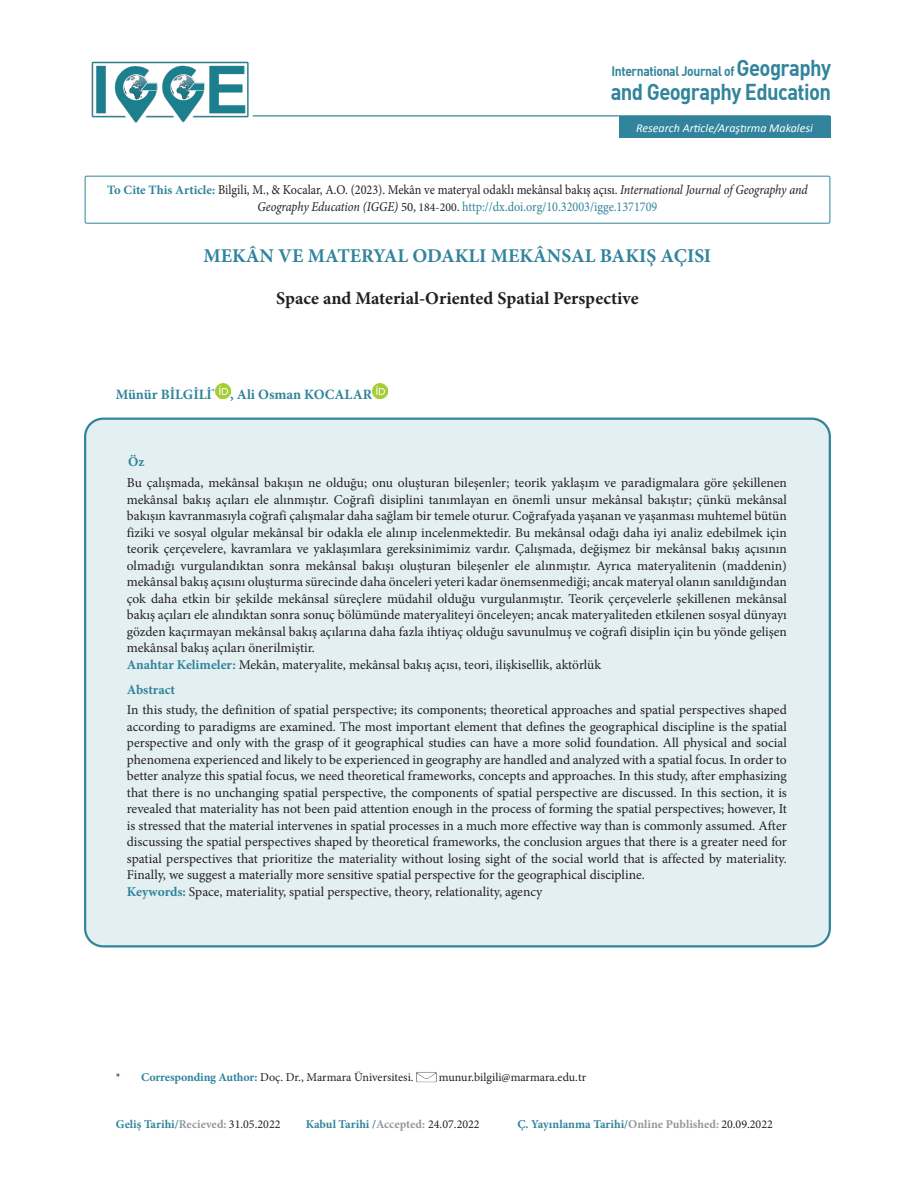
<style>
.page{position:relative;width:915px;height:1191px;background:#fff}
.page>*{position:absolute;margin:0;border:0;box-sizing:border-box;transform-origin:0 0}
.t1{font:700 22.5px "DI Nbek";letter-spacing:-.03em;color:#31849b;scale:.9 1}
.t2{font:700 19.5px "Minion Pro";color:#31849b}
.h1_1{font:700 18px "Minion Pro";color:#231f20}
.author{font:700 14.25px "Minion Pro";color:#31849b}
.AbstractTxtTR{font:13.5px/16.5px "Minion Pro";color:#231f20;text-align:justify}
.How_to_cite_this_article{font:13.5px/16.5px "Minion Pro";color:#231f20;text-align:center;scale:.9 1}
.t3{font:700 13.5px "DI Nbek";letter-spacing:-.03em;color:#31849b;scale:.9 1}
.AbstractH{font:700 13.5px "Minion Pro";color:#31849b}
.t4{font:700 12px "Minion Pro";color:#31849b}
.footnotes{font:12px "Minion Pro";color:#231f20}
.t5{font:italic 12px "Calibri";color:#fff}
.s1{font-size:22.5px}
.s2{font-weight:700;font-size:12.75px;color:#31849b}
.s3{font-style:italic}
.s4{font-size:12.75px}
.s5{font-size:12px}
.s6{color:#31849b}
.s7{font-weight:700;color:#31849b}
.s8{color:#95979a}
.s9{font-weight:400;color:#231f20}
</style>
<div class="page">
<div style="left:619px;top:116px;width:210px;height:22px;background:#31849b"></div>
<hr style="left:253px;top:115px;width:576px;height:1px;background:#31849b">
<img style="left:91px;top:61px;width:157px;height:62px">
<img style="left:416px;top:1072px;width:20px;height:10px">
<div style="left:85px;top:176px;width:745px;height:47px;border:1px solid #31849b;border-radius:2px"></div>
<div style="left:85px;top:419px;width:744px;height:527px;background:#e4eff2;border-radius:18px"></div>
<img style="left:215px;top:384px;width:15px;height:15px">
<img style="left:372px;top:384px;width:15px;height:15px">
<p class="t3" style="left:611px;top:63px;width:245px">International Journal of <span class="s1">Geography</span></p>
<h1 class="t1" style="left:610px;top:77px;width:246px">and Geography Education</h1>
<p class="t5" style="left:636px;top:120px;width:178px">Research Article/Araştırma Makalesi</p>
<p class="How_to_cite_this_article" style="left:107px;top:182px;width:779px"><span class="s2">To Cite This Article:</span> Bilgili, M., &amp; Kocalar, A.O. (2023). Mekân ve materyal odaklı mekânsal bakış açısı. <span class="s3">International Journal of Geography and<br>Geography Education (IGGE)</span> <span class="s4">50,</span> <span class="s5">184-200</span><span class="s4">.</span> <span class="s6">http://dx.doi.org/10.32003/igge.1371709</span></p>
<p class="t2" style="left:203px;top:241px;width:509px">MEKÂN VE MATERYAL ODAKLI MEKÂNSAL BAKIŞ AÇISI</p>
<p class="h1_1" style="left:276px;top:285px;width:364px">Space and Material-Oriented Spatial Perspective</p>
<p class="author" style="left:116px;top:384px;width:258px">Münür BİLGİLİ<sup>*</sup> , Ali Osman KOCALAR</p>
<p class="AbstractH" style="left:128px;top:452px;width:18px">Öz</p>
<p class="AbstractTxtTR" style="left:127px;top:474px;width:661px">Bu çalışmada, mekânsal bakışın ne olduğu; onu oluşturan bileşenler; teorik yaklaşım ve paradigmalara göre şekillenen mekânsal bakış açıları ele alınmıştır. Coğrafi disiplini tanımlayan en önemli unsur mekânsal bakıştır; çünkü mekânsal bakışın kavranmasıyla coğrafi çalışmalar daha sağlam bir temele oturur. Coğrafyada yaşanan ve yaşanması muhtemel bütün fiziki ve sosyal olgular mekânsal bir odakla ele alınıp incelenmektedir. Bu mekânsal odağı daha iyi analiz edebilmek için teorik çerçevelere, kavramlara ve yaklaşımlara gereksinimimiz vardır. Çalışmada, değişmez bir mekânsal bakış açısının olmadığı vurgulandıktan sonra mekânsal bakışı oluşturan bileşenler ele alınmıştır. Ayrıca materyalitenin (maddenin) mekânsal bakış açısını oluşturma sürecinde daha önceleri yeteri kadar önemsenmediği; ancak materyal olanın sanıldığından çok daha etkin bir şekilde mekânsal süreçlere müdahil olduğu vurgulanmıştır. Teorik çerçevelerle şekillenen mekânsal bakış açıları ele alındıktan sonra sonuç bölümünde materyaliteyi önceleyen; ancak materyaliteden etkilenen sosyal dünyayı gözden kaçırmayan mekânsal bakış açılarına daha fazla ihtiyaç olduğu savunulmuş ve coğrafi disiplin için bu yönde gelişen mekânsal bakış açıları önerilmiştir.</p>
<p class="AbstractTxtTR" style="left:127px;top:656px;width:475px"><span class="s7">Anahtar Kelimeler:</span> Mekân, materyalite, mekânsal bakış açısı, teori, ilişkisellik, aktörlük</p>
<p class="AbstractH" style="left:127px;top:680px;width:50px">Abstract</p>
<p class="AbstractTxtTR" style="left:127px;top:702px;width:661px">In this study, the definition of spatial perspective; its components; theoretical approaches and spatial perspectives shaped according to paradigms are examined. The most important element that defines the geographical discipline is the spatial perspective and only with the grasp of it geographical studies can have a more solid foundation. All physical and social phenomena experienced and likely to be experienced in geography are handled and analyzed with a spatial focus. In order to better analyze this spatial focus, we need theoretical frameworks, concepts and approaches. In this study, after emphasizing that there is no unchanging spatial perspective, the components of spatial perspective are discussed. In this section, it is revealed that materiality has not been paid attention enough in the process of forming the spatial perspectives; however, It is stressed that the material intervenes in spatial processes in a much more effective way than is commonly assumed. After discussing the spatial perspectives shaped by theoretical frameworks, the conclusion argues that there is a greater need for spatial perspectives that prioritize the materiality without losing sight of the social world that is affected by materiality.<br>Finally, we suggest a materially more sensitive spatial perspective for the geographical discipline.</p>
<p class="AbstractTxtTR" style="left:127px;top:883px;width:417px"><span class="s7">Keywords:</span> Space, materiality, spatial perspective, theory, relationality, agency</p>
<p class="footnotes" style="left:116px;top:1069px;width:299px">* <span class="s7">Corresponding Author:</span> Doç. Dr., Marmara Üniversitesi.</p>
<p class="footnotes" style="left:439px;top:1069px;width:149px">munur.bilgili@marmara.edu.tr</p>
<p class="t4" style="left:116px;top:1116px;width:166px">Geliş Tarihi/<span class="s8">Recieved:</span> <span class="s9">31.05.2022</span></p>
<p class="t4" style="left:306px;top:1116px;width:175px">Kabul Tarihi /<span class="s8">Accepted:</span> <span class="s9">24.07.2022</span></p>
<p class="t4" style="left:517px;top:1116px;width:257px">Ç. Yayınlanma Tarihi/<span class="s8">Online Published:</span> <span class="s9">20.09.2022</span></p>
</div>
